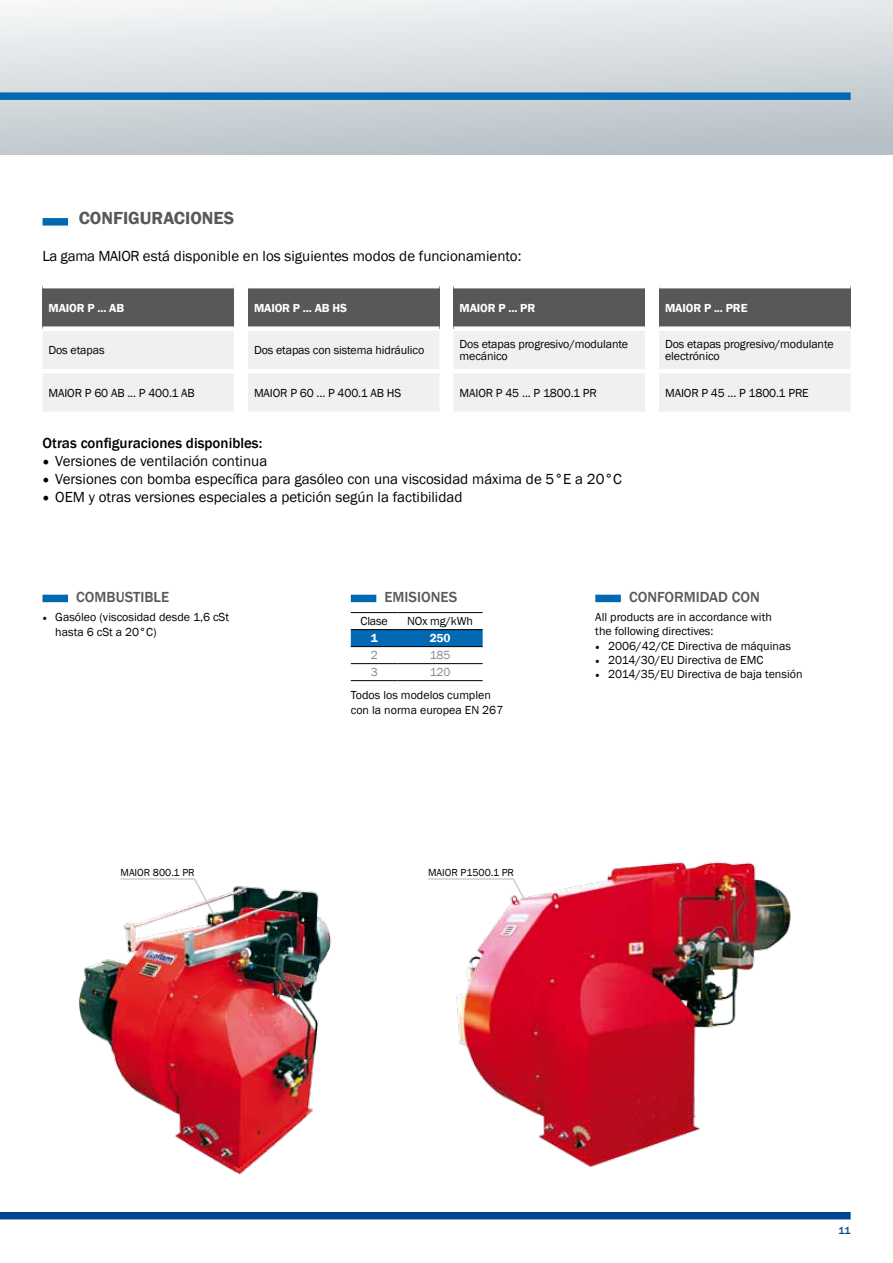
<style>
.page{position:relative;width:893px;height:1263px;background:#fff}
.page>*{position:absolute;margin:0;border:0;box-sizing:border-box;transform-origin:0 0}
.t1{font:600 18px "Franklin Gothic";color:#58585a}
.t2{font:15px "Franklin Gothic";color:#000}
.t3{font:500 15px "Franklin Gothic";color:#58585a}
.t4{font:500 15px "Franklin Gothic";color:#000}
.t5{font:12px/14.4px "Franklin Gothic";letter-spacing:-.01em;color:#000}
.t6{font:600 12px "Franklin Gothic";letter-spacing:-.01em;color:#fff}
.t7{font:12px "Franklin Gothic";letter-spacing:-.01em;color:#87888a}
.t8{font:10.5px "Franklin Gothic";color:#000}
.t9{font:500 10.5px "Franklin Gothic";color:#004494}
.s1{font-family:"Minion Pro";font-size:18px}
.s2{font-family:"Minion Pro"}
</style>
<div class="page">
<div style="left:0;top:0;width:893px;height:155px;background:linear-gradient(to bottom,#f0f2f3,#b8c2c8)"></div>
<div style="left:0;top:92px;width:851px;height:8px;background:#0069b2"></div>
<div style="left:0;top:1212px;width:851px;height:7px;background:#004494"></div>
<svg style="left:120px;top:878px;width:77px;height:4px"></svg>
<img style="left:437px;top:861px;width:354px;height:306px">
<img style="left:79px;top:882px;width:253px;height:293px">
<div style="left:43px;top:218px;width:25px;height:8px;background:#0069b2"></div>
<div style="left:43px;top:286px;width:191px;height:43px;background:#58585a"></div>
<div style="left:43px;top:331px;width:191px;height:80px;background:#f1f0ef"></div>
<hr style="left:43px;top:284px;width:191px;height:4px;background:#fff">
<div style="left:43px;top:326px;width:191px;height:5px;background:#fff"></div>
<hr style="left:43px;top:369px;width:191px;height:4px;background:#fff">
<div style="left:248px;top:286px;width:191px;height:43px;background:#58585a"></div>
<div style="left:248px;top:331px;width:191px;height:80px;background:#f1f0ef"></div>
<hr style="left:248px;top:284px;width:191px;height:4px;background:#fff">
<div style="left:248px;top:326px;width:191px;height:5px;background:#fff"></div>
<hr style="left:248px;top:369px;width:191px;height:4px;background:#fff">
<div style="left:454px;top:286px;width:191px;height:43px;background:#58585a"></div>
<div style="left:454px;top:331px;width:191px;height:80px;background:#f1f0ef"></div>
<hr style="left:454px;top:284px;width:191px;height:4px;background:#fff">
<div style="left:454px;top:326px;width:191px;height:5px;background:#fff"></div>
<hr style="left:454px;top:369px;width:191px;height:4px;background:#fff">
<div style="left:659px;top:286px;width:191px;height:43px;background:#58585a"></div>
<div style="left:659px;top:331px;width:191px;height:80px;background:#f1f0ef"></div>
<hr style="left:659px;top:284px;width:191px;height:4px;background:#fff">
<div style="left:659px;top:326px;width:191px;height:5px;background:#fff"></div>
<hr style="left:659px;top:369px;width:191px;height:4px;background:#fff">
<div style="left:351px;top:630px;width:132px;height:16px;background:#0069b2"></div>
<hr style="left:351px;top:612px;width:47px;height:1px;background:#000">
<hr style="left:398px;top:612px;width:85px;height:1px;background:#000">
<hr style="left:351px;top:629px;width:47px;height:1px;background:#000">
<hr style="left:398px;top:629px;width:85px;height:1px;background:#000">
<hr style="left:351px;top:646px;width:47px;height:1px;background:#000">
<hr style="left:398px;top:646px;width:85px;height:1px;background:#000">
<hr style="left:351px;top:663px;width:47px;height:1px;background:#000">
<hr style="left:398px;top:663px;width:85px;height:1px;background:#000">
<hr style="left:351px;top:680px;width:47px;height:1px;background:#000">
<hr style="left:398px;top:680px;width:85px;height:1px;background:#000">
<div style="left:43px;top:595px;width:25px;height:7px;background:#0069b2"></div>
<div style="left:351px;top:595px;width:25px;height:7px;background:#0069b2"></div>
<div style="left:595px;top:595px;width:26px;height:7px;background:#0069b2"></div>
<h1 class="t1" style="left:79px;top:207px;width:157px">CONFIGURACIONES</h1>
<p class="t2" style="left:43px;top:246px;width:480px">La gama MAIOR está disponible en los siguientes modos de funcionamiento:</p>
<p class="t6" style="left:49px;top:300px;width:77px">MAIOR P ... AB</p>
<p class="t5" style="left:49px;top:343px;width:58px">Dos etapas</p>
<p class="t5" style="left:49px;top:386px;width:148px">MAIOR P 60 AB ... P 400.1 AB</p>
<p class="t6" style="left:254px;top:300px;width:95px">MAIOR P ... AB HS</p>
<p class="t5" style="left:254px;top:343px;width:172px">Dos etapas con sistema hidráulico</p>
<p class="t5" style="left:254px;top:386px;width:149px">MAIOR P 60 ... P 400.1 AB HS</p>
<p class="t6" style="left:460px;top:300px;width:77px">MAIOR P ... PR</p>
<p class="t5" style="left:460px;top:338px;width:170px;line-height:12px">Dos etapas progresivo/modulante mecánico</p>
<p class="t5" style="left:460px;top:386px;width:139px">MAIOR P 45 ... P 1800.1 PR</p>
<p class="t4" style="left:43px;top:434px;width:221px">Otras configuraciones disponibles:</p>
<p class="t2" style="left:43px;top:452px;width:226px"><span class="s1">•</span> Versiones de ventilación continua</p>
<p class="t2" style="left:43px;top:470px;width:581px"><span class="s1">•</span> Versiones con bomba específica para gasóleo con una viscosidad máxima de 5°E a 20°C</p>
<p class="t2" style="left:43px;top:488px;width:421px"><span class="s1">•</span> OEM y otras versiones especiales a petición según la factibilidad</p>
<p class="t6" style="left:665px;top:300px;width:84px">MAIOR P ... PRE</p>
<p class="t5" style="left:665px;top:338px;width:170px;line-height:12px">Dos etapas progresivo/modulante electrónico</p>
<p class="t5" style="left:665px;top:386px;width:145px">MAIOR P 45 ... P 1800.1 PRE</p>
<p class="t3" style="left:76px;top:588px;width:94px">COMBUSTIBLE</p>
<p class="t5" style="left:55px;top:610px;width:175px;text-indent:-13px"><span class="s2">•</span> Gasóleo (viscosidad desde 1,6 cSt hasta 6 cSt a 20°C)</p>
<p class="t3" style="left:385px;top:588px;width:74px">EMISIONES</p>
<p class="t3" style="left:629px;top:588px;width:132px">CONFORMIDAD CON</p>
<p class="t5" style="left:595px;top:610px;width:178px">All products are in accordance with the following directives:</p>
<p class="t5" style="left:595px;top:639px;width:197px"><span class="s2">•</span> 2006/42/CE Directiva de máquinas</p>
<p class="t5" style="left:595px;top:653px;width:170px"><span class="s2">•</span> 2014/30/EU Directiva de EMC</p>
<p class="t5" style="left:595px;top:667px;width:209px"><span class="s2">•</span> 2014/35/EU Directiva de baja tensión</p>
<p class="t5" style="left:360px;top:614px;width:29px">Clase</p>
<p class="t5" style="left:407px;top:614px;width:67px">NOx mg/kWh</p>
<p class="t6" style="left:371px;top:631px;width:9px">1</p>
<p class="t6" style="left:430px;top:631px;width:22px">250</p>
<p class="t7" style="left:371px;top:648px;width:9px">2</p>
<p class="t7" style="left:430px;top:648px;width:22px">185</p>
<p class="t7" style="left:371px;top:665px;width:9px">3</p>
<p class="t7" style="left:430px;top:665px;width:22px">120</p>
<p class="t5" style="left:351px;top:688px;width:154px">Todos los modelos cumplen con la norma europea EN 267</p>
<p class="t8" style="left:121px;top:866px;width:76px">MAIOR 800.1 PR</p>
<p class="t8" style="left:428px;top:866px;width:87px">MAIOR P1500.1 PR</p>
<p class="t9" style="left:838px;top:1224px;width:14px">11</p>
</div>
